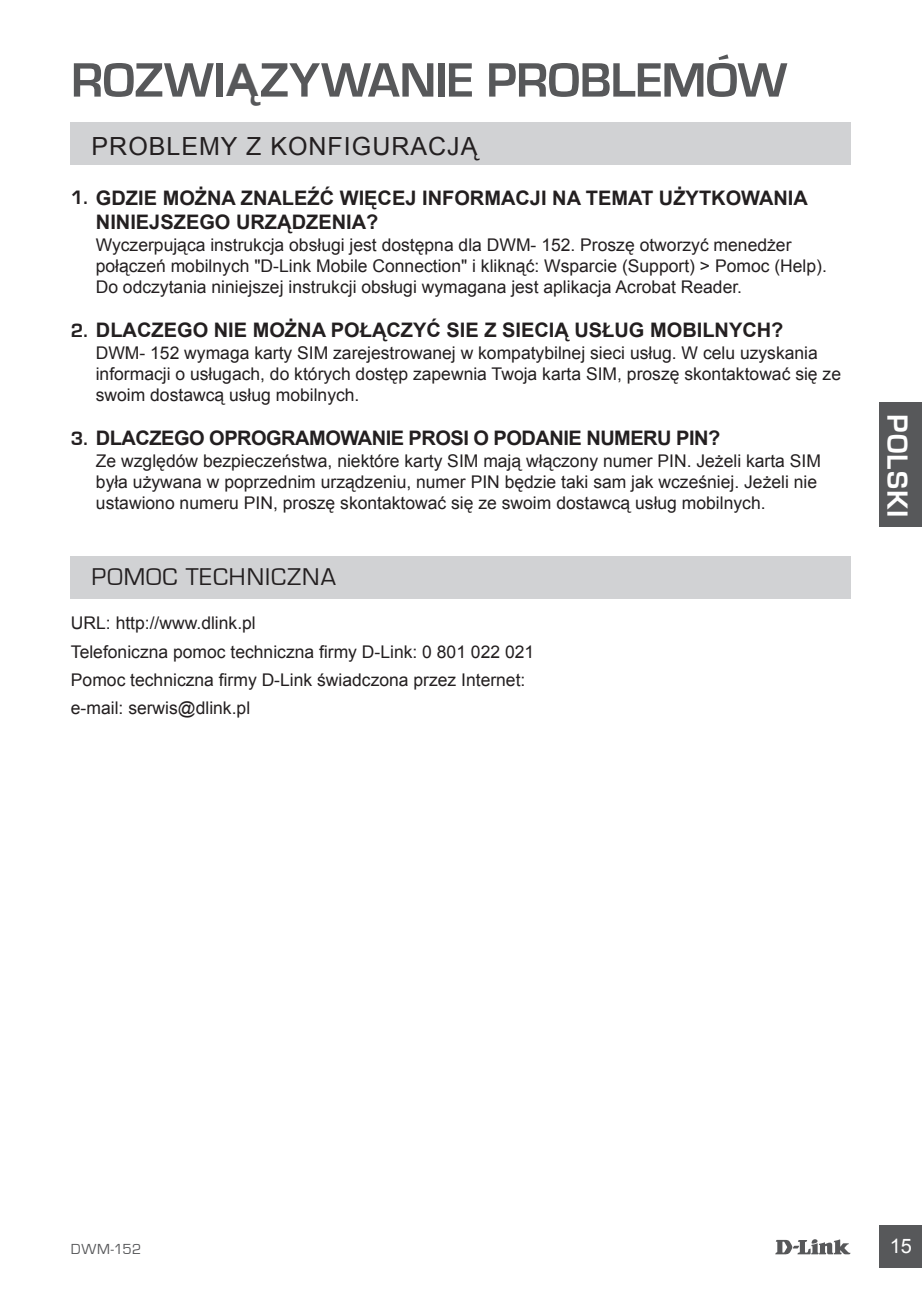
<style>
.page{position:relative;width:922px;height:1297px;background:#fff}
.page>*{position:absolute;margin:0;border:0;box-sizing:border-box;transform-origin:0 0}
.t1{font:700 50px "Eurostile";letter-spacing:-.01em;color:#57585a}
.t2{font:700 30px "Eurostile";letter-spacing:.035em;color:#fff}
.t3{font:25px "Arial";letter-spacing:.04em;color:#231f20}
.t4{font:25px "Eurostile";letter-spacing:.04em;color:#231f20}
.t5{font:700 20px/24px "Arial";color:#231f20}
.t6{font:700 20px "Arial";letter-spacing:-.025em;color:#231f20}
.t7{font:20px "Arial";color:#fff}
.t8{font:17.5px/21px "Arial";color:#231f20}
.t9{font:15px "Eurostile";letter-spacing:.035em;color:#57585a}
.s1{font-family:"Arial";font-size:45px}
.s2{font-family:"Eurostile"}
</style>
<div class="page">
<svg style="left:775px;top:1239px;width:75px;height:15px"></svg>
<div style="left:879px;top:1226px;width:42px;height:42px;background:#57585a"></div>
<div style="left:878px;top:403px;width:43px;height:124px;background:#57585a"></div>
<div style="left:71px;top:122px;width:779px;height:43px;background:#d1d2d4"></div>
<div style="left:71px;top:556px;width:779px;height:43px;background:#d1d2d4"></div>
<h1 class="t1" style="left:71px;top:53px;width:717px">ROZWI<span class="s1">Ą</span>ZYWANIE PROBLEMÓW</h1>
<h3 class="t3" style="left:92px;top:130px;width:387px">PROBLEMY Z KONFIGURACJĄ</h3>
<p class="t5" style="left:96px;top:187px;width:713px;text-indent:-25px"><span class="s2">1.</span> GDZIE MOŻNA ZNALEŹĆ WIĘCEJ INFORMACJI NA TEMAT UŻYTKOWANIA<br>NINIEJSZEGO URZĄDZENIA?</p>
<p class="t8" style="left:96px;top:234px;width:732px">Wyczerpująca instrukcja obsługi jest dostępna dla DWM- 152. Proszę otworzyć menedżer połączeń mobilnych "D-Link Mobile Connection" i kliknąć: Wsparcie (Support) &gt; Pomoc (Help).<br>Do odczytania niniejszej instrukcji obsługi wymagana jest aplikacja Acrobat Reader.</p>
<p class="t5" style="left:71px;top:319px;width:714px"><span class="s2">2.</span> DLACZEGO NIE MOŻNA POŁĄCZYĆ SIE Z SIECIĄ USŁUG MOBILNYCH?</p>
<p class="t8" style="left:96px;top:342px;width:746px">DWM- 152 wymaga karty SIM zarejestrowanej w kompatybilnej sieci usług. W celu uzyskania informacji o usługach, do których dostęp zapewnia Twoja karta SIM, proszę skontaktować się ze swoim dostawcą usług mobilnych.</p>
<p class="t6" style="left:71px;top:425px;width:650px"><span class="s2">3.</span> DLACZEGO OPROGRAMOWANIE PROSI O PODANIE NUMERU PIN?</p>
<p class="t8" style="left:96px;top:450px;width:726px">Ze względów bezpieczeństwa, niektóre karty SIM mają włączony numer PIN. Jeżeli karta SIM była używana w poprzednim urządzeniu, numer PIN będzie taki sam jak wcześniej. Jeżeli nie ustawiono numeru PIN, proszę skontaktować się ze swoim dostawcą usług mobilnych.</p>
<h3 class="t4" style="left:92px;top:563px;width:246px">POMOC TECHNICZNA</h3>
<p class="t8" style="left:71px;top:609px;width:464px;line-height:28px">URL: http://www.dlink.pl<br>Telefoniczna pomoc techniczna firmy D-Link: 0 801 022 021<br>Pomoc techniczna firmy D-Link świadczona przez Internet: e-mail: serwis@dlink.pl</p>
<h2 class="t2" style="left:913px;top:414px;width:105px;rotate:90deg">POLSKI</h2>
<p class="t9" style="left:71px;top:1241px;width:72px">DWM-152</p>
<p class="t7" style="left:889px;top:1233px;width:24px">15</p>
</div>
